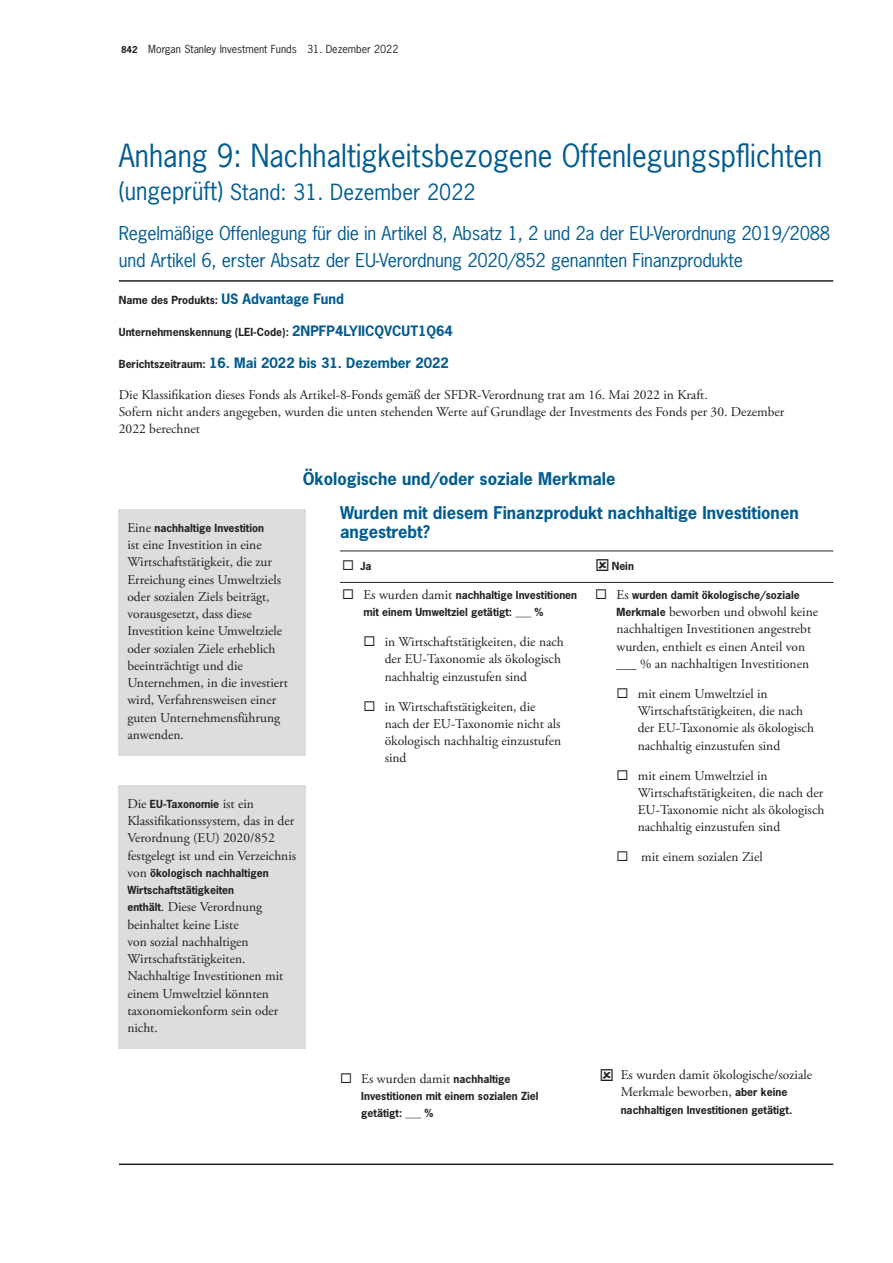
<style>
.page{position:relative;width:893px;height:1263px;background:#fff}
.page>*{position:absolute;margin:0;border:0;box-sizing:border-box;transform-origin:0 0}
.t1{font:30px "News Gothic Std";color:#005c91;scale:.96 1}
.t2{font:21px "News Gothic Std";color:#005c91}
.t3{font:18px/27px "News Gothic Std";letter-spacing:-.015em;color:#005c91}
.t4{font:700 16.5px/19.5px "News Gothic Std";color:#005c91}
.t5{font:13.5px/17.2px "Adobe Garamond Pro";color:#231f20}
.t6{font:700 13.5px "News Gothic Std";color:#005c91}
.t7{font:700 10.5px/17.2px "News Gothic Std";color:#231f20}
.t8{font:10.5px "News Gothic Std";color:#231f20}
.s1{font-weight:700;font-size:9px}
.s2{font-size:24px}
.s3{font-size:13.5px;color:#005c91}
.s4{font-size:10.5px;color:#231f20}
.s5{font-family:"Adobe Garamond Pro";font-weight:400;font-size:13.5px}
.s6{font-family:"News Gothic Std";font-weight:700;font-size:10.5px}
</style>
<div class="page">
<hr style="left:119px;top:1164px;width:714px;height:1px;background:#231f20">
<hr style="left:119px;top:280px;width:714px;height:2px;background:#231f20">
<hr style="left:340px;top:551px;width:493px;height:1px;background:#231f20">
<hr style="left:340px;top:582px;width:493px;height:1px;background:#231f20">
<div style="left:119px;top:509px;width:187px;height:246px;background:#dcdddf"></div>
<div style="left:119px;top:785px;width:187px;height:264px;background:#dcdddf"></div>
<p class="t8" style="left:121px;top:45px;width:279px"><span class="s1">842</span> Morgan Stanley Investment Funds 31. Dezember 2022</p>
<h1 class="t1" style="left:119px;top:144px;width:734px">Anhang 9: Nachhaltigkeitsbezogene Offenlegungspflichten</h1>
<h2 class="t2" style="left:119px;top:184px;width:358px"><span class="s2">(ungeprüft)</span> Stand: 31. Dezember 2022</h2>
<h3 class="t3" style="left:119px;top:221px;width:713px">Regelmäßige Offenlegung für die in Artikel 8, Absatz 1, 2 und 2a der EU-Verordnung 2019/2088 und Artikel 6, erster Absatz der EU-Verordnung 2020/852 genannten Finanzprodukte</h3>
<p class="t7" style="left:119px;top:292px;width:227px">Name des Produkts: <span class="s3">US Advantage Fund</span></p>
<p class="t7" style="left:119px;top:324px;width:336px">Unternehmenskennung (LEI-Code): <span class="s3">2NPFP4LYIICQVCUT1Q64</span></p>
<p class="t6" style="left:119px;top:357px;width:332px"><span class="s4">Berichtszeitraum:</span> 16. Mai 2022 bis 31. Dezember 2022</p>
<p class="t5" style="left:119px;top:387px;width:667px">Die Klassifikation dieses Fonds als Artikel-8-Fonds gemäß der SFDR-Verordnung trat am 16. Mai 2022 in Kraft.<br>Sofern nicht anders angegeben, wurden die unten stehenden Werte auf Grundlage der Investments des Fonds per 30. Dezember<br>2022 berechnet</p>
<p class="t4" style="left:303px;top:470px;width:314px">Ökologische und/oder soziale Merkmale</p>
<p class="t7" style="left:127px;top:520px;width:138px"><span class="s5">Eine</span> nachhaltige Investition</p>
<p class="t5" style="left:127px;top:537px;width:162px">ist eine Investition in eine<br>Wirtschaftstätigkeit, die zur<br>Erreichung eines Umweltziels oder sozialen Ziels beiträgt, vorausgesetzt, dass diese<br>Investition keine Umweltziele oder sozialen Ziele erheblich beeinträchtigt und die<br>Unternehmen, in die investiert wird, Verfahrensweisen einer guten Unternehmensführung anwenden.</p>
<p class="t4" style="left:340px;top:504px;width:460px">Wurden mit diesem Finanzprodukt nachhaltige Investitionen angestrebt?</p>
<p class="t7" style="left:360px;top:558px;width:13px">Ja</p>
<p class="t7" style="left:612px;top:558px;width:24px">Nein</p>
<p class="t7" style="left:363px;top:587px;width:215px"><span class="s5">Es wurden damit</span> nachhaltige Investitionen mit einem Umweltziel getätigt: ___ %</p>
<p class="t5" style="left:385px;top:634px;width:181px">in Wirtschaftstätigkeiten, die nach der EU-Taxonomie als ökologisch nachhaltig einzustufen sind</p>
<p class="t5" style="left:385px;top:699px;width:178px">in Wirtschaftstätigkeiten, die nach der EU-Taxonomie nicht als ökologisch nachhaltig einzustufen sind</p>
<p class="t7" style="left:616px;top:587px;width:185px"><span class="s5">Es</span> wurden damit ökologische/soziale</p>
<p class="t5" style="left:616px;top:604px;width:203px"><span class="s6">Merkmale</span> beworben und obwohl keine nachhaltigen Investitionen angestrebt wurden, enthielt es einen Anteil von ___ % an nachhaltigen Investitionen</p>
<p class="t5" style="left:638px;top:686px;width:178px">mit einem Umweltziel in<br>Wirtschaftstätigkeiten, die nach der EU-Taxonomie als ökologisch nachhaltig einzustufen sind</p>
<p class="t5" style="left:638px;top:768px;width:188px">mit einem Umweltziel in<br>Wirtschaftstätigkeiten, die nach der<br>EU-Taxonomie nicht als ökologisch nachhaltig einzustufen sind</p>
<p class="t5" style="left:641px;top:850px;width:123px">mit einem sozialen Ziel</p>
<p class="t7" style="left:127px;top:796px;width:128px"><span class="s5">Die</span> EU-Taxonomie <span class="s5">ist ein</span></p>
<p class="t5" style="left:127px;top:813px;width:170px">Klassifikationssystem, das in der<br>Verordnung (EU) 2020/852 festgelegt ist und ein Verzeichnis</p>
<p class="t7" style="left:127px;top:865px;width:143px"><span class="s5">von</span> ökologisch nachhaltigen<br>Wirtschaftstätigkeiten</p>
<p class="t5" style="left:127px;top:899px;width:157px"><span class="s6">enthält</span>. Diese Verordnung beinhaltet keine Liste<br>von sozial nachhaltigen<br>Wirtschaftstätigkeiten.<br>Nachhaltige Investitionen mit einem Umweltziel könnten taxonomiekonform sein oder nicht.</p>
<p class="t5" style="left:361px;top:1071px;width:151px">Es wurden damit <span class="s6">nachhaltige</span></p>
<p class="t7" style="left:361px;top:1088px;width:179px">Investitionen mit einem sozialen Ziel getätigt: ___ %</p>
<p class="t5" style="left:621px;top:1067px;width:193px">Es wurden damit ökologische/soziale<br>Merkmale beworben, <span class="s6">aber keine</span></p>
<p class="t7" style="left:621px;top:1102px;width:173px">nachhaltigen Investitionen getätigt.</p>
</div>
